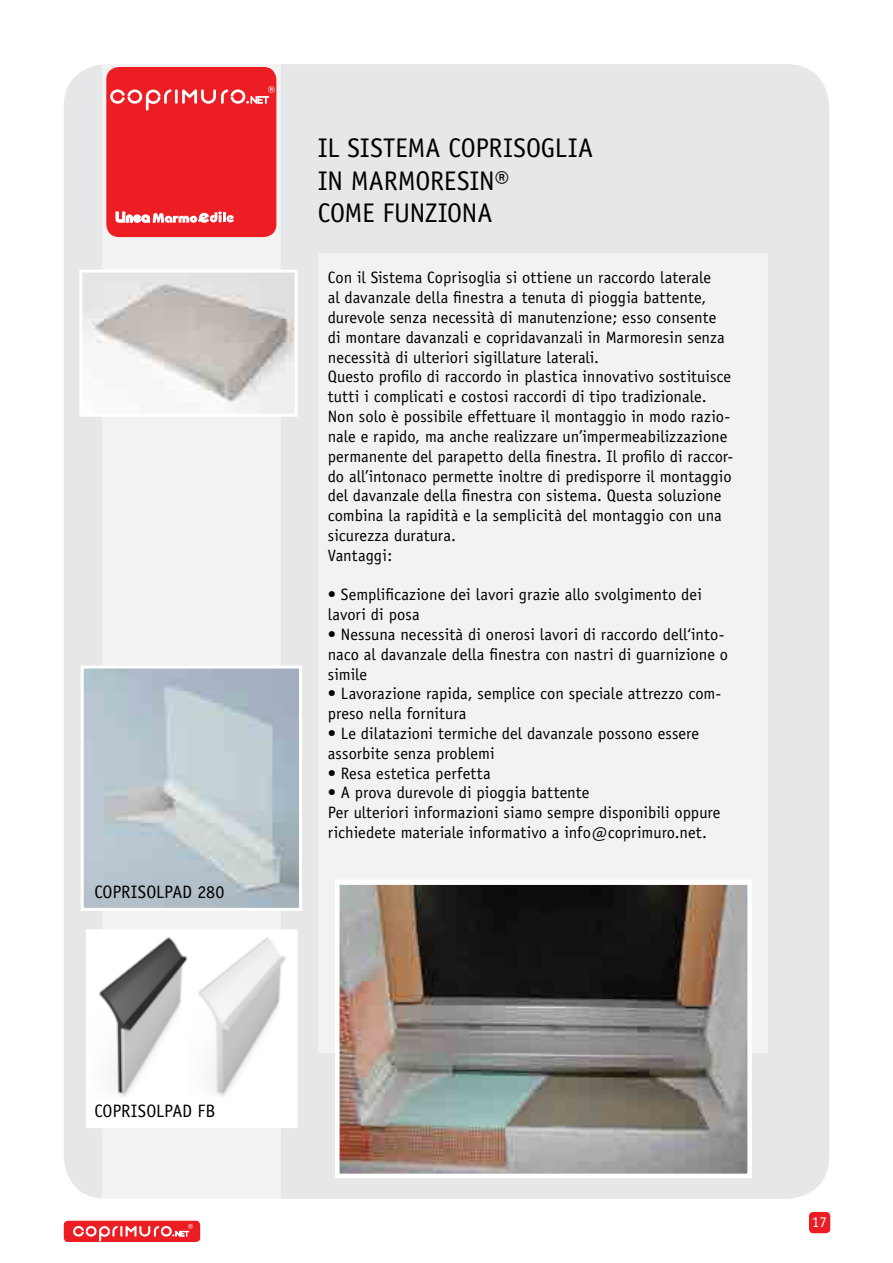
<style>
.page{position:relative;width:893px;height:1263px;background:#fff}
.page>*{position:absolute;margin:0;border:0;box-sizing:border-box;transform-origin:0 0}
.t1{font:27px/32.4px "Officina Sans";letter-spacing:-.005em;color:#000}
.t2{font:18px "Officina Sans";letter-spacing:-.01em;color:#000}
.t3{font:16.5px/19.8px "Officina Sans";color:#000}
.t4{font:15px "Officina Sans";color:#fff}
.t5{font:700 13.8px "Officina Sans";color:#fff}
.t6{font:700 10.05px "Officina Sans";color:#fff}
</style>
<div class="page">
<div style="left:809px;top:1212px;width:21px;height:21px;background:#ed1d24;border-radius:4px"></div>
<div style="left:64px;top:1221px;width:136px;height:21px;background:#ed1d24;border-radius:4px"></div>
<svg style="left:73px;top:1226px;width:116px;height:16px"></svg>
<div style="left:64px;top:64px;width:765px;height:1135px;background:#e6e7e8;border-radius:43px"></div>
<div style="left:319px;top:253px;width:449px;height:799px;background:#f2f2f3"></div>
<div style="left:102px;top:64px;width:179px;height:1135px;background:#f2f2f3"></div>
<div style="left:106px;top:67px;width:170px;height:170px;background:#ed1d24;border-radius:13px"></div>
<svg style="left:116px;top:211px;width:118px;height:12px"></svg>
<svg style="left:110px;top:89px;width:159px;height:22px"></svg>
<img style="left:340px;top:885px;width:407px;height:288px">
<div style="left:335px;top:879px;width:417px;height:299px;border:4px solid #fff"></div>
<img style="left:83px;top:274px;width:211px;height:139px">
<div style="left:79px;top:270px;width:219px;height:147px;border:3px solid #fff"></div>
<img style="left:85px;top:669px;width:213px;height:238px">
<div style="left:81px;top:665px;width:221px;height:246px;border:3px solid #fff"></div>
<img style="left:90px;top:933px;width:204px;height:191px">
<div style="left:86px;top:929px;width:212px;height:199px;border:3px solid #fff"></div>
<p class="t2" style="left:94px;top:881px;width:18px">Coprisolpad</p>
<p class="t2" style="left:198px;top:881px;width:28px">280</p>
<p class="t5" style="left:268px;top:83px;width:9px">®</p>
<h1 class="t1" style="left:318px;top:132px;width:277px">IL SISTEMA COPRISOGLIA<br>IN Marmoresin</h1>
<h1 class="t1" style="left:494px;top:164px;width:17px">®</h1>
<h1 class="t1" style="left:318px;top:197px;width:176px">COME FUNZIONA</h1>
<p class="t3" style="left:328px;top:268px;width:407px">Con il Sistema Coprisoglia si ottiene un raccordo laterale<br>al davanzale della finestra a tenuta di pioggia battente, durevole senza necessità di manutenzione; esso consente di montare davanzali e copridavanzali in Marmoresin senza necessità di ulteriori sigillature laterali.<br>Questo profilo di raccordo in plastica innovativo sostituisce tutti i complicati e costosi raccordi di tipo tradizionale.<br>Non solo è possibile effettuare il montaggio in modo razio&shy;nale e rapido, ma anche realizzare un’impermeabilizzazione permanente del parapetto della finestra. Il profilo di raccor&shy;do all’intonaco permette inoltre di predisporre il montaggio del davanzale della finestra con sistema. Questa soluzione combina la rapidità e la semplicità del montaggio con una sicurezza duratura.<br>Vantaggi:</p>
<p class="t3" style="left:328px;top:585px;width:376px">• Semplificazione dei lavori grazie allo svolgimento dei lavori di posa</p>
<p class="t3" style="left:328px;top:624px;width:402px">• Nessuna necessità di onerosi lavori di raccordo dell‘into&shy;naco al davanzale della finestra con nastri di guarnizione o simile</p>
<p class="t3" style="left:328px;top:684px;width:395px">• Lavorazione rapida, semplice con speciale attrezzo com&shy;preso nella fornitura</p>
<p class="t3" style="left:328px;top:723px;width:373px">• Le dilatazioni termiche del davanzale possono essere assorbite senza problemi</p>
<p class="t3" style="left:328px;top:763px;width:165px">• Resa estetica perfetta</p>
<p class="t3" style="left:328px;top:783px;width:394px">• A prova durevole di pioggia battente<br>Per ulteriori informazioni siamo sempre disponibili oppure richiedete materiale informativo a info@coprimuro.net.</p>
<p class="t2" style="left:94px;top:1100px;width:18px">Coprisolpad</p>
<p class="t2" style="left:198px;top:1100px;width:19px">FB</p>
<p class="t6" style="left:188px;top:1221px;width:7px">®</p>
<p class="t4" style="left:812px;top:1213px;width:16px">17</p>
</div>
